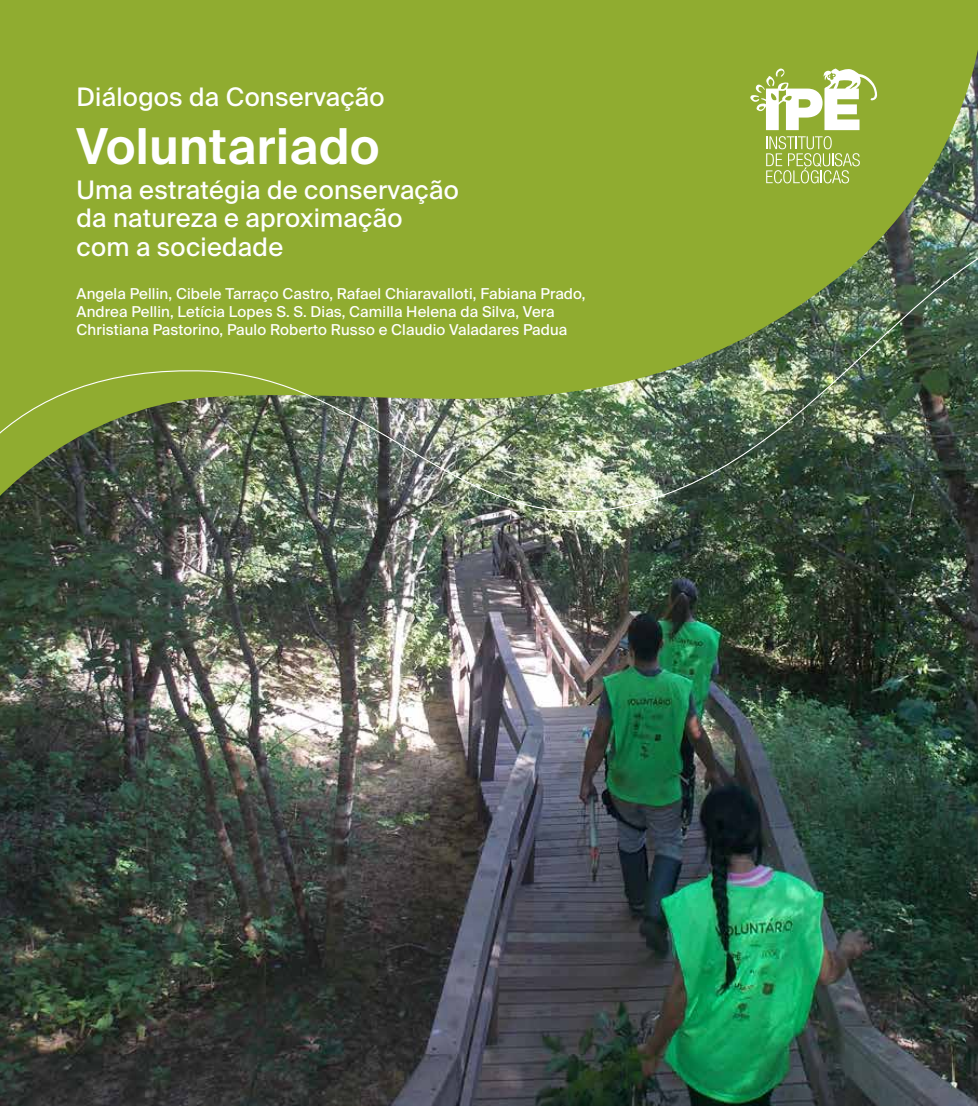
<style>
.page{position:relative;width:978px;height:1106px;background:#fff}
.page>*{position:absolute;margin:0;border:0;box-sizing:border-box;transform-origin:0 0}
.t1{font:600 49.5px "Suisse Intl";letter-spacing:.01em;color:#fff}
.t2{font:25.5px/28.5px "Suisse Intl";letter-spacing:.01em;color:#fff}
.t3{font:15px/18px "Suisse Intl";letter-spacing:.01em;color:#fff}
</style>
<div class="page">
<img style="left:0;top:1048px;width:978px;height:58px">
<img style="left:0;top:0;width:978px;height:1048px">
<img style="left:0;top:203px;width:978px;height:419px">
<svg style="left:766px;top:136px;width:94px;height:47px;background:#a6bc5a"></svg>
<svg style="left:750px;top:69px;width:127px;height:61px"></svg>
<h2 class="t2" style="left:77px;top:83px;width:310px">Diálogos da Conservação</h2>
<h1 class="t1" style="left:77px;top:118px;width:304px">Voluntariado</h1>
<h2 class="t2" style="left:77px;top:176px;width:384px">Uma estratégia de conservação da natureza e aproximação com a sociedade</h2>
<p class="t3" style="left:77px;top:285px;width:511px">Angela Pellin, Cibele Tarraço Castro, Rafael Chiaravalloti, Fabiana Prado,<br>Andrea Pellin, Letícia Lopes S. S. Dias, Camilla Helena da Silva, Vera<br>Christiana Pastorino, Paulo Roberto Russo e Claudio Valadares Padua</p>
</div>
